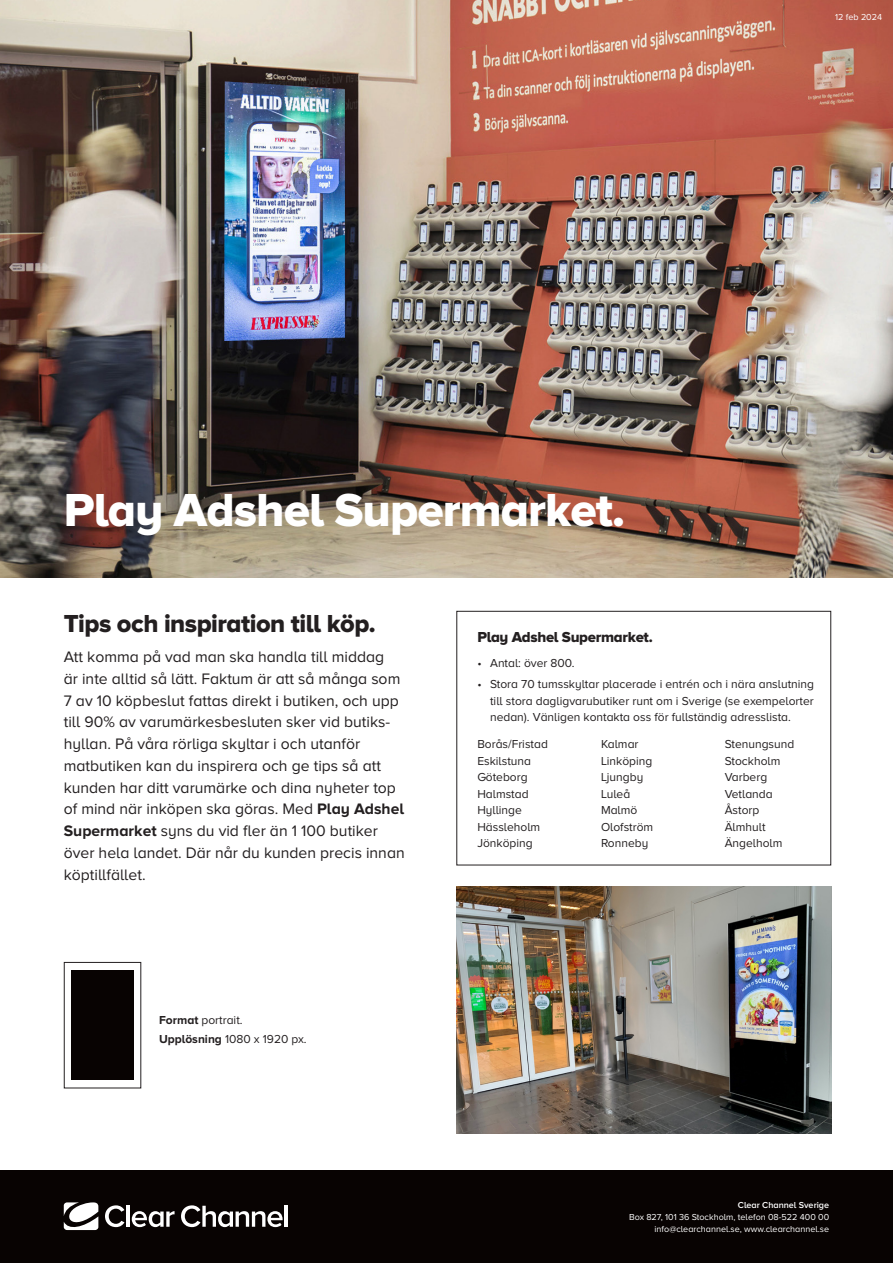
<style>
.page{position:relative;width:893px;height:1263px;background:#fff}
.page>*{position:absolute;margin:0;border:0;box-sizing:border-box;transform-origin:0 0}
.t1{font:48px "Proxima Nova A Extrabld";letter-spacing:-.02em;color:#fff}
.t2{font:25.5px "Proxima Nova A Extrabld";letter-spacing:-.02em;color:#231f20}
.t3{font:15.75px/21.8px "Proxima Nova A";color:#231f20}
.t4{font:15px "Proxima Nova A Extrabld";letter-spacing:-.02em;color:#231f20}
.t5{font:12px/16.5px "Proxima Nova A";color:#231f20;text-align:justify}
.t6{font:9px "Proxima Nova A";color:#fff}
.t7{font:600 9px "Proxima Nova A";color:#fff}
.s1{font-weight:700}
</style>
<div class="page">
<img style="left:0;top:0;width:893px;height:577px">
<div style="left:456px;top:611px;width:375px;height:254px;border:1px solid #231f20"></div>
<div style="left:64px;top:962px;width:77px;height:126px;border:1px solid #231f20"></div>
<div style="left:72px;top:970px;width:62px;height:110px;background:#080302"></div>
<img style="left:456px;top:887px;width:375px;height:246px">
<div style="left:0;top:1170px;width:893px;height:93px;background:#080302"></div>
<svg style="left:105px;top:1205px;width:19px;height:22px"></svg>
<hr style="left:127px;top:1206px;width:3px;height:21px;background:#fff">
<svg style="left:132px;top:1211px;width:43px;height:16px"></svg>
<svg style="left:181px;top:1205px;width:102px;height:22px"></svg>
<hr style="left:285px;top:1206px;width:3px;height:21px;background:#fff">
<svg style="left:64px;top:1202px;width:34px;height:28px"></svg>
<p class="t6" style="left:835px;top:12px;width:48px">12 feb 2024</p>
<p class="t1" style="left:64px;top:482px;width:563px">Play Adshel Supermarket.</p>
<p class="t2" style="left:64px;top:608px;width:313px">Tips och inspiration till köp.</p>
<p class="t3" style="left:64px;top:646px;width:342px">Att komma på vad man ska handla till middag<br>är inte alltid så lätt. Faktum är att så många som 7 av 10 köpbeslut fattas direkt i butiken, och upp till 90% av varumärkesbesluten sker vid butiks&shy;hyllan. På våra rörliga skyltar i och utanför matbutiken kan du inspirera och ge tips så att kunden har ditt varumärke och dina nyheter top of mind när inköpen ska göras. Med <span class="s1">Play Adshel Supermarket</span> syns du vid fler än 1 100 butiker över hela landet. Där når du kunden precis innan köptillfället.</p>
<p class="t5" style="left:159px;top:1011px;width:85px"><span class="s1">Format</span> portrait.</p>
<p class="t5" style="left:159px;top:1030px;width:149px"><span class="s1">Upplösning</span> 1080 x 1920 px.</p>
<p class="t4" style="left:477px;top:629px;width:177px">Play Adshel Supermarket.</p>
<p class="t5" style="left:477px;top:655px;width:99px">• Antal: över 800.</p>
<p class="t5" style="left:490px;top:676px;width:325px;text-indent:-13px">• Stora 70 tumsskyltar placerade i entrén och i nära anslutning till stora dagligvarubutiker runt om i Sverige (se exempelorter nedan). Vänligen kontakta oss för fullständig adresslista.</p>
<p class="t5" style="left:477px;top:736px;width:72px">Borås/Fristad</p>
<p class="t5" style="left:477px;top:752px;width:55px">Eskilstuna</p>
<p class="t5" style="left:477px;top:769px;width:52px">Göteborg</p>
<p class="t5" style="left:477px;top:785px;width:53px">Halmstad</p>
<p class="t5" style="left:477px;top:802px;width:46px">Hyllinge</p>
<p class="t5" style="left:477px;top:818px;width:64px">Hässleholm</p>
<p class="t5" style="left:477px;top:835px;width:57px">Jönköping</p>
<p class="t5" style="left:601px;top:736px;width:39px">Kalmar</p>
<p class="t5" style="left:601px;top:752px;width:53px">Linköping</p>
<p class="t5" style="left:601px;top:769px;width:44px">Ljungby</p>
<p class="t5" style="left:601px;top:785px;width:31px">Luleå</p>
<p class="t5" style="left:601px;top:802px;width:38px">Malmö</p>
<p class="t5" style="left:601px;top:818px;width:54px">Olofström</p>
<p class="t5" style="left:601px;top:835px;width:49px">Ronneby</p>
<p class="t5" style="left:725px;top:736px;width:71px">Stenungsund</p>
<p class="t5" style="left:725px;top:752px;width:57px">Stockholm</p>
<p class="t5" style="left:725px;top:769px;width:44px">Varberg</p>
<p class="t5" style="left:725px;top:785px;width:50px">Vetlanda</p>
<p class="t5" style="left:725px;top:802px;width:36px">Åstorp</p>
<p class="t5" style="left:725px;top:818px;width:42px">Älmhult</p>
<p class="t5" style="left:725px;top:835px;width:59px">Ängelholm</p>
<p class="t7" style="left:738px;top:1200px;width:93px">Clear Channel Sverige</p>
<p class="t6" style="left:629px;top:1212px;width:201px">Box 827, 101 36 Stockholm, telefon 08-522 400 00</p>
<p class="t6" style="left:655px;top:1224px;width:176px">info@clearchannel.se, www.clearchannel.se</p>
</div>
